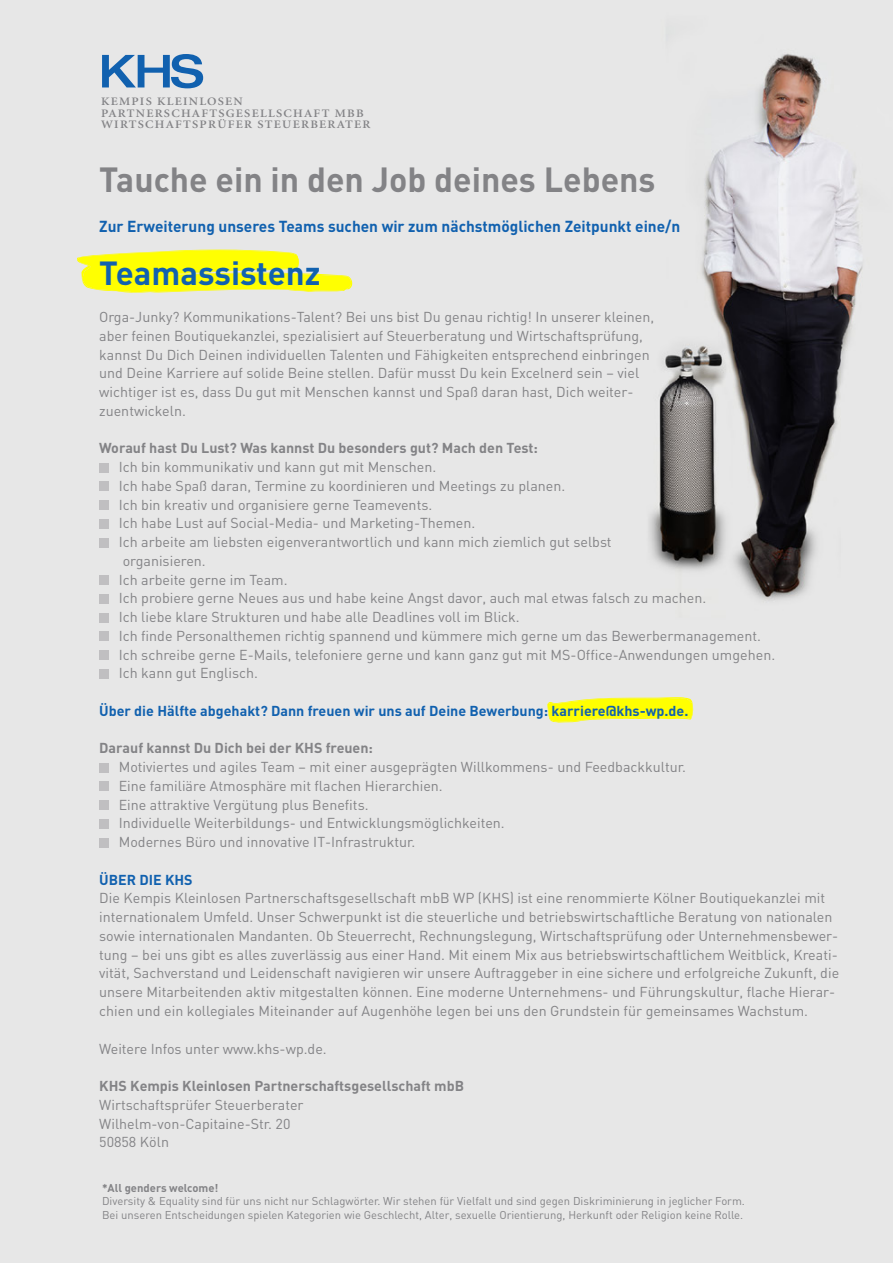
<style>
.page{position:relative;width:893px;height:1263px;background:#e7e7e7}
.page>*{position:absolute;margin:0;border:0;box-sizing:border-box;transform-origin:0 0}
.t1{font:700 34.5px "DIN";color:#838386}
.t2{font:700 33px "DIN";color:#1161af}
.t3{font:700 15.75px "DIN";color:#1161af}
.t4{font:14.25px/18.8px "DIN";color:#838386}
.t5{font:700 14.25px "DIN";color:#838386}
.t6{font:700 14.25px "DIN";color:#1161af}
.t7{font:600 11.4px/11.9px "Minion";letter-spacing:.1em;color:#838386;scale:1.1 1}
.t8{font:11.25px/13.5px "DIN";color:#838386}
.t9{font:700 11.25px "DIN";color:#838386}
</style>
<div class="page">
<svg style="left:102px;top:54px;width:101px;height:34px;background:#7ea5cb"></svg>
<svg style="left:75px;top:250px;width:279px;height:43px;background:#f8f83b"></svg>
<svg style="left:547px;top:696px;width:147px;height:27px;background:#f8f83a"></svg>
<div style="left:99px;top:463px;width:9px;height:9px;background:#c0bfc1"></div>
<div style="left:99px;top:482px;width:9px;height:9px;background:#c0bfc1"></div>
<div style="left:99px;top:500px;width:9px;height:10px;background:#c0bfc1"></div>
<div style="left:99px;top:519px;width:9px;height:9px;background:#c0bfc1"></div>
<div style="left:99px;top:538px;width:9px;height:9px;background:#c0bfc1"></div>
<div style="left:99px;top:575px;width:9px;height:10px;background:#c0bfc1"></div>
<div style="left:99px;top:594px;width:9px;height:9px;background:#c0bfc1"></div>
<div style="left:99px;top:613px;width:9px;height:9px;background:#c0bfc1"></div>
<div style="left:99px;top:632px;width:9px;height:9px;background:#c0bfc1"></div>
<div style="left:99px;top:650px;width:9px;height:10px;background:#c0bfc1"></div>
<div style="left:99px;top:669px;width:9px;height:9px;background:#c0bfc1"></div>
<div style="left:99px;top:763px;width:9px;height:9px;background:#c0bfc1"></div>
<div style="left:99px;top:782px;width:9px;height:9px;background:#c0bfc1"></div>
<div style="left:99px;top:800px;width:9px;height:10px;background:#c0bfc1"></div>
<div style="left:99px;top:819px;width:9px;height:9px;background:#c0bfc1"></div>
<div style="left:99px;top:838px;width:9px;height:9px;background:#c0bfc1"></div>
<p class="t7" style="left:101px;top:96px;width:246px">KEMPIS KLEINLOSEN<br>PARTNERSCHAFTSGESELLSCHAFT MBB<br>WIRTSCHAFTSPRÜFER STEUERBERATER</p>
<h1 class="t1" style="left:99px;top:157px;width:558px">Tauche ein in den Job deines Lebens</h1>
<p class="t3" style="left:99px;top:216px;width:583px">Zur Erweiterung unseres Teams suchen wir zum nächstmöglichen Zeitpunkt eine/n</p>
<h2 class="t2" style="left:99px;top:251px;width:223px">Teamassistenz</h2>
<p class="t4" style="left:99px;top:307px;width:557px">Orga-Junky? Kommunikations-Talent? Bei uns bist Du genau richtig! In unserer kleinen, aber feinen Boutiquekanzlei, spezialisiert auf Steuerberatung und Wirtschaftsprüfung, kannst Du Dich Deinen individuellen Talenten und Fähigkeiten entsprechend einbringen und Deine Karriere auf solide Beine stellen. Dafür musst Du kein Excelnerd sein – viel wichtiger ist es, dass Du gut mit Menschen kannst und Spaß daran hast, Dich weiter&shy;zuentwickeln.</p>
<p class="t5" style="left:99px;top:439px;width:440px">Worauf hast Du Lust? Was kannst Du besonders gut? Mach den Test:</p>
<p class="t4" style="left:119px;top:457px;width:658px">Ich bin kommunikativ und kann gut mit Menschen.<br>Ich habe Spaß daran, Termine zu koordinieren und Meetings zu planen.<br>Ich bin kreativ und organisiere gerne Teamevents.<br>Ich habe Lust auf Social-Media- und Marketing-Themen.<br>Ich arbeite am liebsten eigenverantwortlich und kann mich ziemlich gut selbst<br>organisieren.<br>Ich arbeite gerne im Team.<br>Ich probiere gerne Neues aus und habe keine Angst davor, auch mal etwas falsch zu machen.<br>Ich liebe klare Strukturen und habe alle Deadlines voll im Blick.<br>Ich finde Personalthemen richtig spannend und kümmere mich gerne um das Bewerbermanagement.<br>Ich schreibe gerne E-Mails, telefoniere gerne und kann ganz gut mit MS-Office-Anwendungen umgehen.<br>Ich kann gut Englisch.</p>
<p class="t6" style="left:99px;top:701px;width:591px">Über die Hälfte abgehakt? Dann freuen wir uns auf Deine Bewerbung: karriere@khs-wp.de.</p>
<p class="t5" style="left:99px;top:739px;width:275px">Darauf kannst Du Dich bei der KHS freuen:</p>
<p class="t4" style="left:119px;top:757px;width:569px">Motiviertes und agiles Team – mit einer ausgeprägten Willkommens- und Feedbackkultur.<br>Eine familiäre Atmosphäre mit flachen Hierarchien.<br>Eine attraktive Vergütung plus Benefits.<br>Individuelle Weiterbildungs- und Entwicklungsmöglichkeiten.<br>Modernes Büro und innovative IT-Infrastruktur.</p>
<p class="t6" style="left:99px;top:870px;width:95px">ÜBER DIE KHS</p>
<p class="t4" style="left:99px;top:889px;width:741px">Die Kempis Kleinlosen Partnerschaftsgesellschaft mbB WP (KHS) ist eine renommierte Kölner Boutiquekanzlei mit internationalem Umfeld. Unser Schwerpunkt ist die steuerliche und betriebswirtschaftliche Beratung von nationalen sowie internationalen Mandanten. Ob Steuerrecht, Rechnungslegung, Wirtschaftsprüfung oder Unternehmensbewer&shy;tung – bei uns gibt es alles zuverlässig aus einer Hand. Mit einem Mix aus betriebswirtschaftlichem Weitblick, Kreati&shy;vität, Sachverstand und Leidenschaft navigieren wir unsere Auftraggeber in eine sichere und erfolgreiche Zukunft, die unsere Mitarbeitenden aktiv mitgestalten können. Eine moderne Unternehmens- und Führungskultur, flache Hierar&shy;chien und ein kollegiales Miteinander auf Augenhöhe legen bei uns den Grundstein für gemeinsames Wachstum.</p>
<p class="t4" style="left:99px;top:1039px;width:229px">Weitere Infos unter www.khs-wp.de.</p>
<p class="t5" style="left:99px;top:1076px;width:366px">KHS Kempis Kleinlosen Partnerschaftsgesellschaft mbB</p>
<p class="t4" style="left:99px;top:1095px;width:206px">Wirtschaftsprüfer Steuerberater<br>Wilhelm-von-Capitaine-Str. 20<br>50858 Köln</p>
<p class="t9" style="left:102px;top:1180px;width:118px">*All genders welcome!</p>
<p class="t8" style="left:102px;top:1194px;width:644px">Diversity &amp; Equality sind für uns nicht nur Schlagwörter. Wir stehen für Vielfalt und sind gegen Diskriminierung in jeglicher Form.<br>Bei unseren Entscheidungen spielen Kategorien wie Geschlecht, Alter, sexuelle Orientierung, Herkunft oder Religion keine Rolle.</p>
</div>
